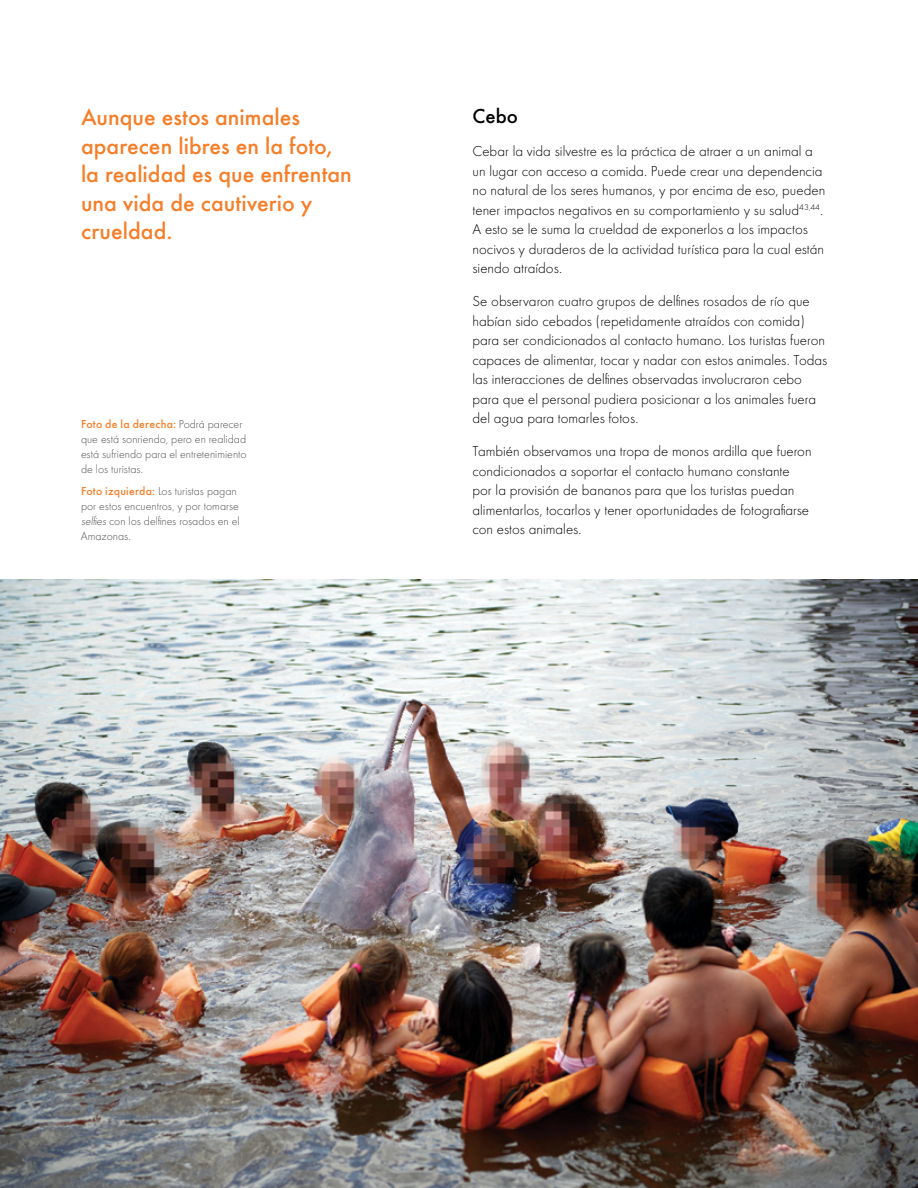
<style>
.page{position:relative;width:918px;height:1188px;background:#fff}
.page>*{position:absolute;margin:0;border:0;box-sizing:border-box;transform-origin:0 0}
.t1{font:500 24px/28.5px "Futura Round";color:#f57e29}
.t2{font:500 21px "Futura Round";color:#000}
.t3{font:300 15px/19.5px "Futura Round";color:#000}
.t4{font:300 12px/15px "Futura Round";color:#4d4d4f}
.s1{font-weight:500;color:#f57e29}
</style>
<div class="page">
<img style="left:0;top:580px;width:918px;height:608px">
<h1 class="t1" style="left:81px;top:101px;width:272px">Aunque estos animales aparecen libres en la foto, la realidad es que enfrentan una vida de cautiverio y crueldad.</h1>
<p class="t4" style="left:81px;top:416px;width:167px"><span class="s1">Foto de la derecha:</span> Podrá parecer que está sonriendo, pero en realidad está sufriendo para el entretenimiento de los turistas.</p>
<p class="t4" style="left:81px;top:483px;width:160px"><span class="s1">Foto izquierda:</span> Los turistas pagan por estos encuentros, y por tomarse selfies con los delfines rosados en el<br>Amazonas.</p>
<h2 class="t2" style="left:472px;top:101px;width:47px">Cebo</h2>
<p class="t3" style="left:472px;top:141px;width:354px">Cebar la vida silvestre es la práctica de atraer a un animal a un lugar con acceso a comida. Puede crear una dependencia no natural de los seres humanos, y por encima de eso, pueden tener impactos negativos en su comportamiento y su salud<sup>43,44</sup>.<br>A esto se le suma la crueldad de exponerlos a los impactos nocivos y duraderos de la actividad turística para la cual están siendo atraídos.</p>
<p class="t3" style="left:472px;top:291px;width:356px">Se observaron cuatro grupos de delfines rosados de río que habían sido cebados (repetidamente atraídos con comida) para ser condicionados al contacto humano. Los turistas fueron capaces de alimentar, tocar y nadar con estos animales. Todas las interacciones de delfines observadas involucraron cebo para que el personal pudiera posicionar a los animales fuera del agua para tomarles fotos.</p>
<p class="t3" style="left:472px;top:441px;width:341px">También observamos una tropa de monos ardilla que fueron condicionados a soportar el contacto humano constante por la provisión de bananos para que los turistas puedan alimentarlos, tocarlos y tener oportunidades de fotografiarse con estos animales.</p>
</div>
